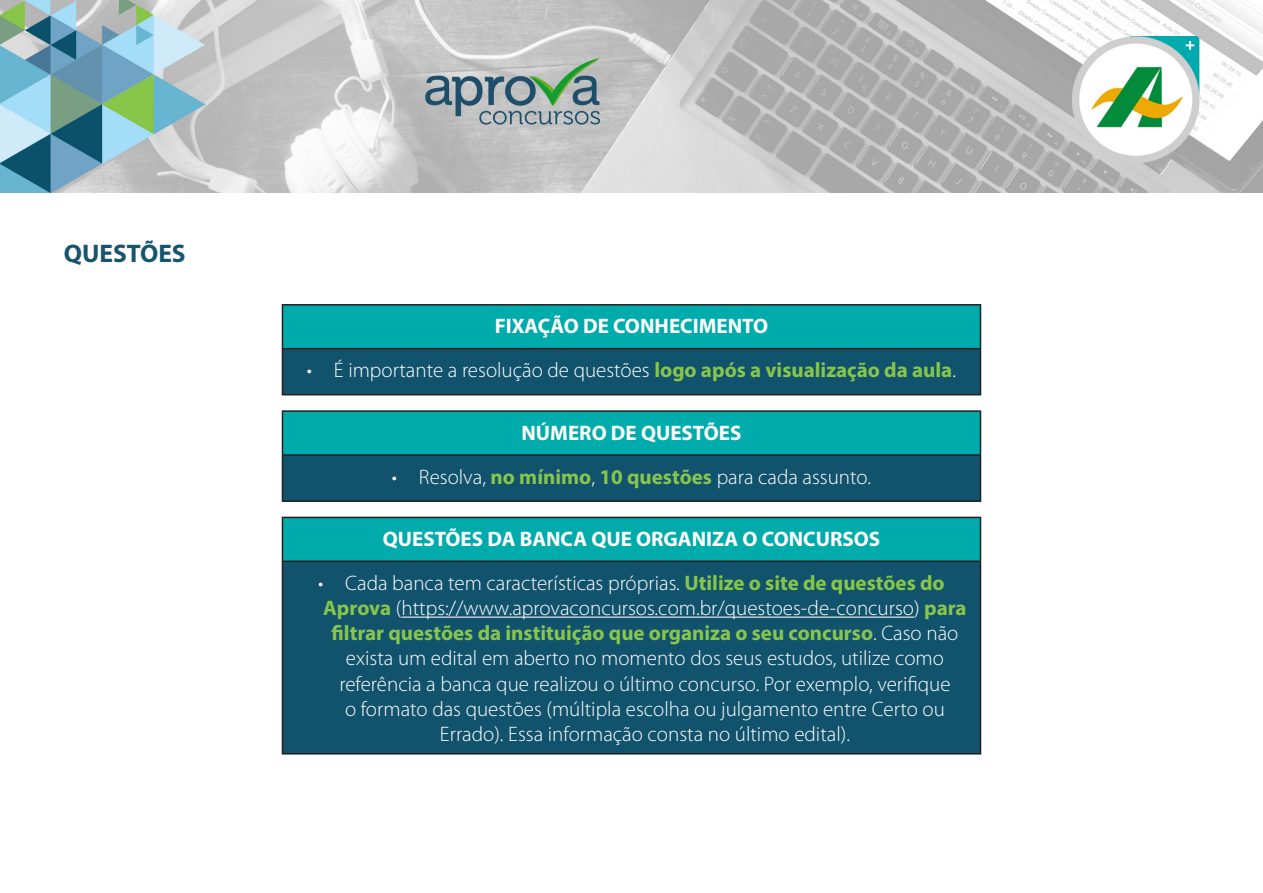
<style>
.page{position:relative;width:1263px;height:893px;background:#fff}
.page>*{position:absolute;margin:0;border:0;box-sizing:border-box;transform-origin:0 0}
.t1{font:700 25.5px "Myriad Pro";color:#17546d}
.t2{font:300 21px "Myriad Pro";color:#fff}
.t3{font:700 21px "Myriad Pro";color:#fff}
.t4{font:700 21px "Myriad Pro";color:#88c64b}
.s1{font-weight:700;color:#88c64b}
.s2{font-weight:300;color:#fff}
</style>
<div class="page">
<img style="left:0;top:0;width:1263px;height:755px">
<div style="left:282px;top:305px;width:698px;height:44px;background:#00abac"></div>
<div style="left:282px;top:349px;width:698px;height:46px;background:#11526c"></div>
<hr style="left:282px;top:304px;width:699px;height:2px;background:#231f20">
<hr style="left:282px;top:306px;width:1px;height:42px;background:#231f20">
<hr style="left:980px;top:306px;width:1px;height:42px;background:#231f20">
<hr style="left:282px;top:348px;width:699px;height:1px;background:#231f20">
<hr style="left:282px;top:349px;width:1px;height:45px;background:#231f20">
<hr style="left:980px;top:349px;width:1px;height:45px;background:#231f20">
<hr style="left:282px;top:394px;width:699px;height:1px;background:#231f20">
<div style="left:282px;top:411px;width:698px;height:44px;background:#00abac"></div>
<div style="left:282px;top:455px;width:698px;height:46px;background:#11526c"></div>
<hr style="left:282px;top:410px;width:699px;height:2px;background:#231f20">
<hr style="left:282px;top:412px;width:1px;height:42px;background:#231f20">
<hr style="left:980px;top:412px;width:1px;height:42px;background:#231f20">
<hr style="left:282px;top:454px;width:699px;height:2px;background:#231f20">
<hr style="left:282px;top:456px;width:1px;height:44px;background:#231f20">
<hr style="left:980px;top:456px;width:1px;height:44px;background:#231f20">
<hr style="left:282px;top:500px;width:699px;height:2px;background:#231f20">
<div style="left:282px;top:517px;width:698px;height:44px;background:#00abac"></div>
<div style="left:282px;top:561px;width:698px;height:193px;background:#11526c"></div>
<hr style="left:282px;top:517px;width:699px;height:1px;background:#231f20">
<hr style="left:282px;top:518px;width:1px;height:43px;background:#231f20">
<hr style="left:980px;top:518px;width:1px;height:43px;background:#231f20">
<hr style="left:282px;top:561px;width:699px;height:1px;background:#231f20">
<hr style="left:282px;top:562px;width:1px;height:191px;background:#231f20">
<hr style="left:980px;top:562px;width:1px;height:191px;background:#231f20">
<hr style="left:282px;top:753px;width:699px;height:1px;background:#231f20">
<hr style="left:401px;top:617px;width:513px;height:1px;background:#fff">
<img style="left:1073px;top:36px;width:126px;height:127px">
<p class="t1" style="left:64px;top:236px;width:123px">QUESTÕES</p>
<p class="t3" style="left:495px;top:313px;width:275px">FIXAÇÃO DE CONHECIMENTO</p>
<p class="t2" style="left:307px;top:359px;width:650px">• É importante a resolução de questões <span class="s1">logo após a visualização da aula</span>.</p>
<p class="t3" style="left:521px;top:419px;width:221px">NÚMERO DE QUESTÕES</p>
<p class="t2" style="left:392px;top:465px;width:480px">• Resolva, <span class="s1">no mínimo</span>, <span class="s1">10 questões</span> para cada assunto.</p>
<p class="t3" style="left:383px;top:525px;width:499px">QUESTÕES DA BANCA QUE ORGANIZA O CONCURSOS</p>
<p class="t2" style="left:318px;top:571px;width:628px">• Cada banca tem características próprias. <span class="s1">Utilize o site de questões do</span></p>
<p class="t2" style="left:323px;top:596px;width:645px"><span class="s1">Aprova</span> (https://www.aprovaconcursos.com.br/questoes-de-concurso) <span class="s1">para</span></p>
<p class="t4" style="left:332px;top:619px;width:628px">filtrar questões da instituição que organiza o seu concurso<span class="s2">. Caso não</span></p>
<p class="t2" style="left:346px;top:647px;width:599px">exista um edital em aberto no momento dos seus estudos, utilize como</p>
<p class="t2" style="left:339px;top:672px;width:613px">referência a banca que realizou o último concurso. Por exemplo, verifique</p>
<p class="t2" style="left:345px;top:697px;width:601px">o formato das questões (múltipla escolha ou julgamento entre Certo ou</p>
<p class="t2" style="left:440px;top:722px;width:412px">Errado). Essa informação consta no último edital).</p>
</div>
